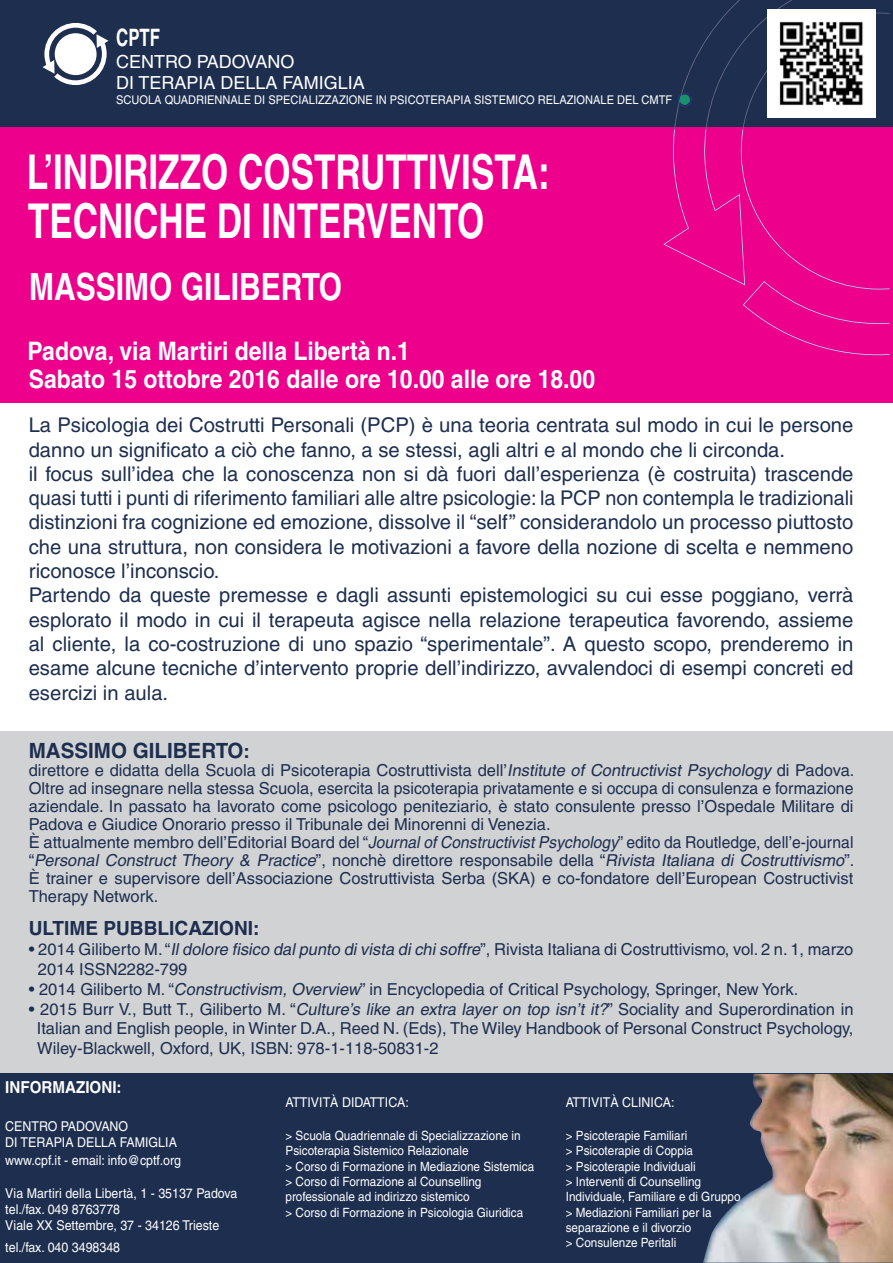
<style>
.page{position:relative;width:893px;height:1263px;background:#fff}
.page>*{position:absolute;margin:0;border:0;box-sizing:border-box;transform-origin:0 0}
.t1{font:700 48px "Helvetica";color:#fff;scale:.73 1}
.t2{font:700 37.5px "Helvetica";color:#fff;scale:.8 1}
.t3{font:700 25.5px "Helvetica";color:#fff;scale:.9 1}
.t4{font:700 24px "Helvetica";color:#fff;scale:.7 1}
.t5{font:700 21px "Helvetica";color:#1d2e4f}
.t6{font:20.25px/24.5px "Helvetica";color:#1d2e4f}
.t7{font:700 19.5px "Helvetica";color:#1d2e4f}
.t8{font:18px/21.6px "Helvetica";color:#fff}
.t9{font:16.5px/18px "Helvetica";color:#1d2e4f}
.t10{font:700 16.5px "Helvetica";color:#fff;scale:.92 1}
.t11{font:13.5px/16.2px "Helvetica";color:#fff;scale:.92 1}
.t12{font:12.75px/15.3px "Helvetica";color:#fff;scale:.92 1}
.t13{font:12px "Helvetica";color:#fff;scale:.92 1}
.t14{font:italic 1.5px "Rockwell";color:#000}
.s1{font-size:19.5px}
.s2{font-style:italic}
</style>
<div class="page">
<div style="left:0;top:115px;width:893px;height:287px;background:#ec008c"></div>
<div style="left:0;top:0;width:893px;height:127px;background:#1d2e4f"></div>
<svg style="left:43px;top:23px;width:66px;height:62px"></svg>
<svg style="left:663px;top:0;width:226px;height:355px"></svg>
<div style="left:0;top:1066px;width:893px;height:197px;background:#1d2e4f"></div>
<img style="left:703px;top:1074px;width:190px;height:189px">
<div style="left:0;top:731px;width:893px;height:342px;background:#d1d2d4"></div>
<img style="left:768px;top:9px;width:108px;height:108px">
<h3 class="t4" style="left:116px;top:23px;width:64px">CPTF</h3>
<p class="t8" style="left:116px;top:51px;width:250px">CENTRO PADOVANO<br>DI TERAPIA DELLA FAMIGLIA</p>
<p class="t13" style="left:116px;top:93px;width:606px">SCUOLA QUADRIENNALE DI SPECIALIZZAZIONE IN PSICOTERAPIA SISTEMICO RELAZIONALE DEL CMTF</p>
<p class="t14" style="left:690px;top:93px;width:3px">©</p>
<h1 class="t1" style="left:27px;top:143px;width:718px">L’INDIRIZZO COSTRUTTIVISTA:</h1>
<h1 class="t1" style="left:28px;top:192px;width:627px">TECNICHE DI INTERVENTO</h1>
<h2 class="t2" style="left:29px;top:264px;width:393px">MASSIMO GILIBERTO</h2>
<h3 class="t3" style="left:28px;top:336px;width:426px">Padova, via Martiri della Libertà n.1</h3>
<h3 class="t3" style="left:29px;top:363px;width:631px">Sabato 15 ottobre 2016 dalle ore 10.00 alle ore 18.00</h3>
<p class="t6" style="left:29px;top:413px;width:826px">La Psicologia dei Costrutti Personali (PCP) è una teoria centrata sul modo in cui le persone danno un significato a ciò che fanno, a se stessi, agli altri e al mondo che li circonda.<br>il focus sull’idea che la conoscenza non si dà fuori dall’esperienza (è costruita) trascende quasi tutti i punti di riferimento familiari alle altre psicologie: la PCP non contempla le tradizionali distinzioni fra cognizione ed emozione, dissolve il “self” considerandolo un processo piuttosto che una struttura, non considera le motivazioni a favore della nozione di scelta e nemmeno riconosce l’inconscio.<br>Partendo da queste premesse e dagli assunti epistemologici su cui esse poggiano, verrà esplorato il modo in cui il terapeuta agisce nella relazione terapeutica favorendo, assieme al cliente, la co-costruzione di uno spazio “sperimentale”. A questo scopo, prenderemo in esame alcune tecniche d’intervento proprie dell’indirizzo, avvalendoci di esempi concreti ed esercizi in aula.</p>
<p class="t5" style="left:29px;top:738px;width:223px">MASSIMO GILIBERTO<span class="s1">:</span></p>
<p class="t9" style="left:29px;top:761px;width:827px">direttore e didatta della Scuola di Psicoterapia Costruttivista dell’<span class="s2">Institute of Contructivist Psychology</span> di Padova.<br>Oltre ad insegnare nella stessa Scuola, esercita la psicoterapia privatamente e si occupa di consulenza e formazione aziendale. In passato ha lavorato come psicologo peniteziario, è stato consulente presso l’Ospedale Militare di Padova e Giudice Onorario presso il Tribunale dei Minorenni di Venezia.<br>è attualmente membro dell’Editorial Board del “<span class="s2">JournalofConstructivistPsychology</span>” edito da Routledge, dell’e-journal “ <span class="s2">Personal Construct Theory &amp; Practice</span>” , n o n c h è d i r e t t o r e r e s p o n s a b i l e d e l l a “ <span class="s2">Rivista Italiana di Costruttivismo</span>” . è trainer e supervisore dell’Associazione Costruttivista Serba (SKA) e co-fondatore dell’European Costructivist Therapy Network.</p>
<p class="t7" style="left:29px;top:917px;width:232px">ULTIME PUBBLICAZIONI:</p>
<p class="t9" style="left:38px;top:939px;width:817px;line-height:19.8px;text-indent:-9px">• 2014 Giliberto M. “<span class="s2">Ildolore fisico dalpunto divista dichisoffre</span>”, Rivista Italiana di Costruttivismo, vol. 2 n. 1, marzo<br>2014 ISSN2282-799</p>
<p class="t9" style="left:29px;top:980px;width:771px">• 2014 Giliberto M. “<span class="s2">Constructivism, Overview</span>” in Encyclopedia of Critical Psychology, Springer, New York.</p>
<p class="t9" style="left:37px;top:999px;width:818px;line-height:19.8px;text-align:justify;text-indent:-8px">• 2015 Burr V., Butt T., Giliberto M. “<span class="s2">Culture’s like an extra layer on top isn’t it?</span>” Sociality and Superordination in Italian and English people, in Winter D.A., Reed N. (Eds), The Wiley Handbook of Personal Construct Psychology, Wiley-Blackwell, Oxford, UK, ISBN: 978-1-118-50831-2</p>
<p class="t10" style="left:5px;top:1077px;width:128px">INFORMAZIONI:</p>
<p class="t11" style="left:5px;top:1118px;width:188px">CENTRO PADOVANO<br>DI TERAPIA DELLA FAMIGLIA</p>
<p class="t11" style="left:5px;top:1152px;width:193px">www.cpf.it - email: info@cptf.org</p>
<p class="t11" style="left:5px;top:1185px;width:254px">Via Martiri della Libertà, 1 - 35137 Padova tel./fax. 049 8763778<br>Viale XX Settembre, 37 - 34126 Trieste</p>
<p class="t11" style="left:5px;top:1239px;width:126px">tel./fax. 040 3498348</p>
<p class="t11" style="left:286px;top:1094px;width:136px">ATTIVITà DIDATTICA:</p>
<p class="t12" style="left:286px;top:1128px;width:272px">&gt; Scuola Quadriennale di Specializzazione in Psicoterapia Sistemico Relazionale<br>&gt; Corso di Formazione in Mediazione Sistemica &gt; Corso di Formazione al Counselling professionale ad indirizzo sistemico<br>&gt; Corso di Formazione in Psicologia Giuridica</p>
<p class="t11" style="left:566px;top:1094px;width:120px">ATTIVITà CLINICA:</p>
<p class="t12" style="left:566px;top:1128px;width:191px">&gt; Psicoterapie Familiari<br>&gt; Psicoterapie di Coppia<br>&gt; Psicoterapie Individuali<br>&gt; Interventi di Counselling<br>Individuale, Familiare e di Gruppo &gt; Mediazioni Familiari per la separazione e il divorzio<br>&gt; Consulenze Peritali</p>
</div>
